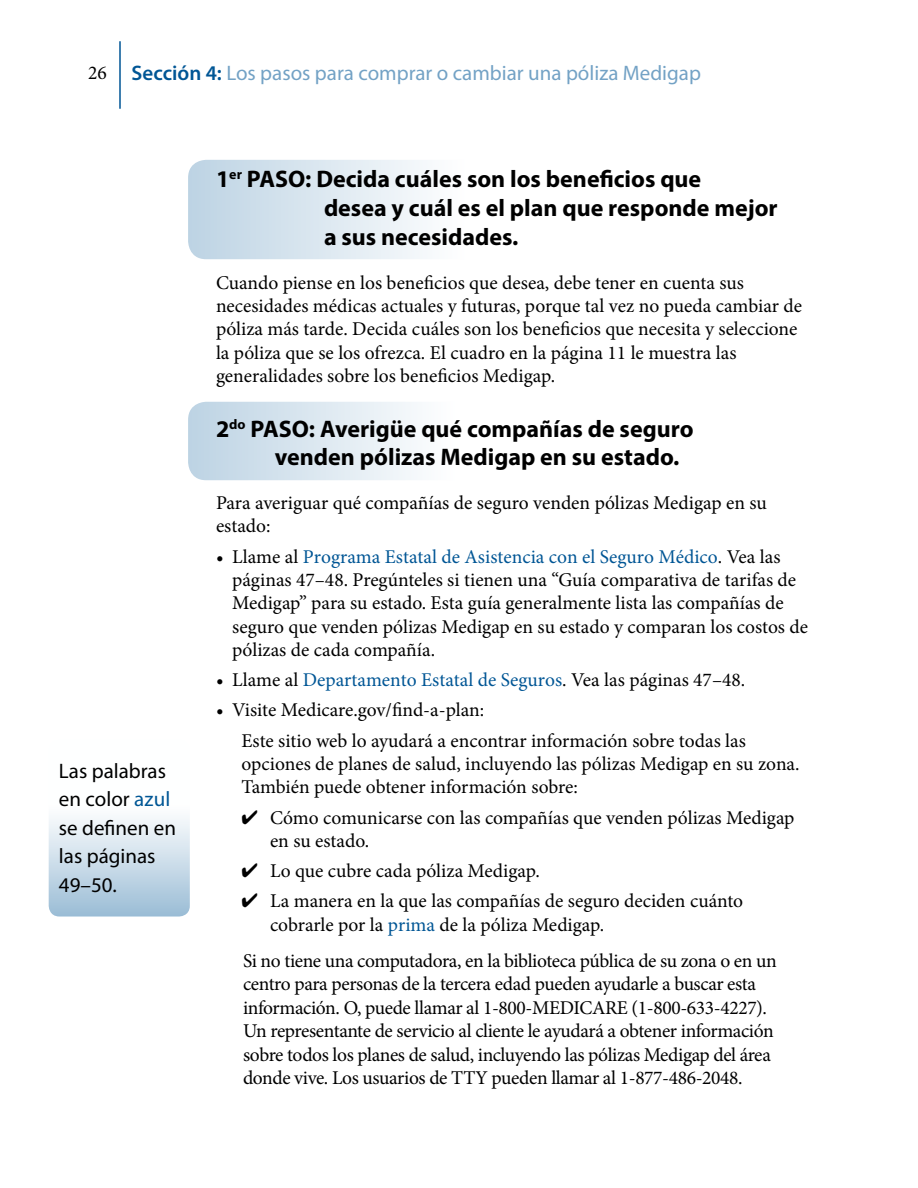
<style>
.page{position:relative;width:918px;height:1188px;background:#fff}
.page>*{position:absolute;margin:0;border:0;box-sizing:border-box;transform-origin:0 0}
.Heading_2_No_Content{font:700 24px/28.8px "Myriad Pro";color:#000}
.t1{font:21px "Myriad Pro";color:#73a2c5}
.t2{font:21px/28.5px "Myriad Pro";color:#000}
.Text{font:19.5px/23.4px "Minion Pro";letter-spacing:-.005em;color:#000}
.Bullets{font:19.5px/23.4px "Minion Pro";color:#000}
.s1{font-weight:600;color:#005695}
.s2{color:#005695}
</style>
<div class="page">
<hr style="left:119px;top:41px;width:2px;height:68px;background:#005695">
<svg style="left:188px;top:402px;width:226px;height:78px;background:#d8e5ef"></svg>
<svg style="left:188px;top:160px;width:235px;height:99px;background:#d8e5ef"></svg>
<svg style="left:49px;top:818px;width:141px;height:99px;background:#c8dae8"></svg>
<p class="Text" style="left:88px;top:61px;width:20px">26</p>
<p class="t1" style="left:132px;top:60px;width:571px"><span class="s1">Sección 4:</span> Los pasos para comprar o cambiar una póliza Medigap</p>
<p class="t2" style="left:59px;top:756px;width:119px">Las palabras en color <span class="s2">azul </span>se definen en las páginas<br>49–50.</p>
<h2 class="Heading_2_No_Content" style="left:324px;top:164px;width:455px;text-indent:-108px">1<sup>er</sup> PASO: Decida cuáles son los beneficios que<br>desea y cuál es el plan que responde mejor a sus necesidades.</h2>
<h3 class="Text" style="left:216px;top:271px;width:587px">Cuando piense en los beneficios que desea, debe tener en cuenta sus necesidades médicas actuales y futuras, porque tal vez no pueda cambiar de póliza más tarde. Decida cuáles son los beneficios que necesita y seleccione la póliza que se los ofrezca. El cuadro en la página 11 le muestra las generalidades sobre los beneficios Medigap.</h3>
<h2 class="Heading_2_No_Content" style="left:275px;top:413px;width:420px;text-indent:-59px">2<sup>do</sup> PASO: Averigüe qué compañías de seguro venden pólizas Medigap en su estado.</h2>
<p class="Bullets" style="left:216px;top:491px;width:552px">Para averiguar qué compañías de seguro venden pólizas Medigap en su estado:</p>
<p class="Text" style="left:232px;top:545px;width:577px;text-indent:-16px">• Llame al <span class="s2">Programa Estatal de Asistencia con el Seguro Médico</span>. Vea las páginas 47–48. Pregúnteles si tienen una “Guía comparativa de tarifas de Medigap” para su estado. Esta guía generalmente lista las compañías de seguro que venden pólizas Medigap en su estado y comparan los costos de pólizas de cada compañía.</p>
<p class="Text" style="left:216px;top:669px;width:531px">• Llame al <span class="s2">Departamento Estatal de Seguros</span>. Vea las páginas 47–48.</p>
<p class="Text" style="left:216px;top:699px;width:270px">• Visite Medicare.gov/find-a-plan:</p>
<h3 class="Text" style="left:242px;top:729px;width:560px">Este sitio web lo ayudará a encontrar información sobre todas las opciones de planes de salud, incluyendo las pólizas Medigap en su zona.<br>También puede obtener información sobre:</h3>
<h3 class="Text" style="left:270px;top:806px;width:526px;text-indent:-29px">✔ Cómo comunicarse con las compañías que venden pólizas Medigap en su estado.</h3>
<h3 class="Text" style="left:242px;top:859px;width:300px">✔ Lo que cubre cada póliza Medigap.</h3>
<h3 class="Text" style="left:270px;top:889px;width:475px;text-indent:-29px">✔ La manera en la que las compañías de seguro deciden cuánto cobrarle por la <span class="s2">prima</span> de la póliza Medigap.</h3>
<h3 class="Text" style="left:243px;top:949px;width:535px">Si no tiene una computadora, en la biblioteca pública de su zona o en un centro para personas de la tercera edad pueden ayudarle a buscar esta información. O, puede llamar al 1-800-MEDICARE (1-800-633-4227).<br>Un representante de servicio al cliente le ayudará a obtener información sobre todos los planes de salud, incluyendo las pólizas Medigap del área donde vive. Los usuarios de TTY pueden llamar al 1-877-486-2048.</h3>
</div>
